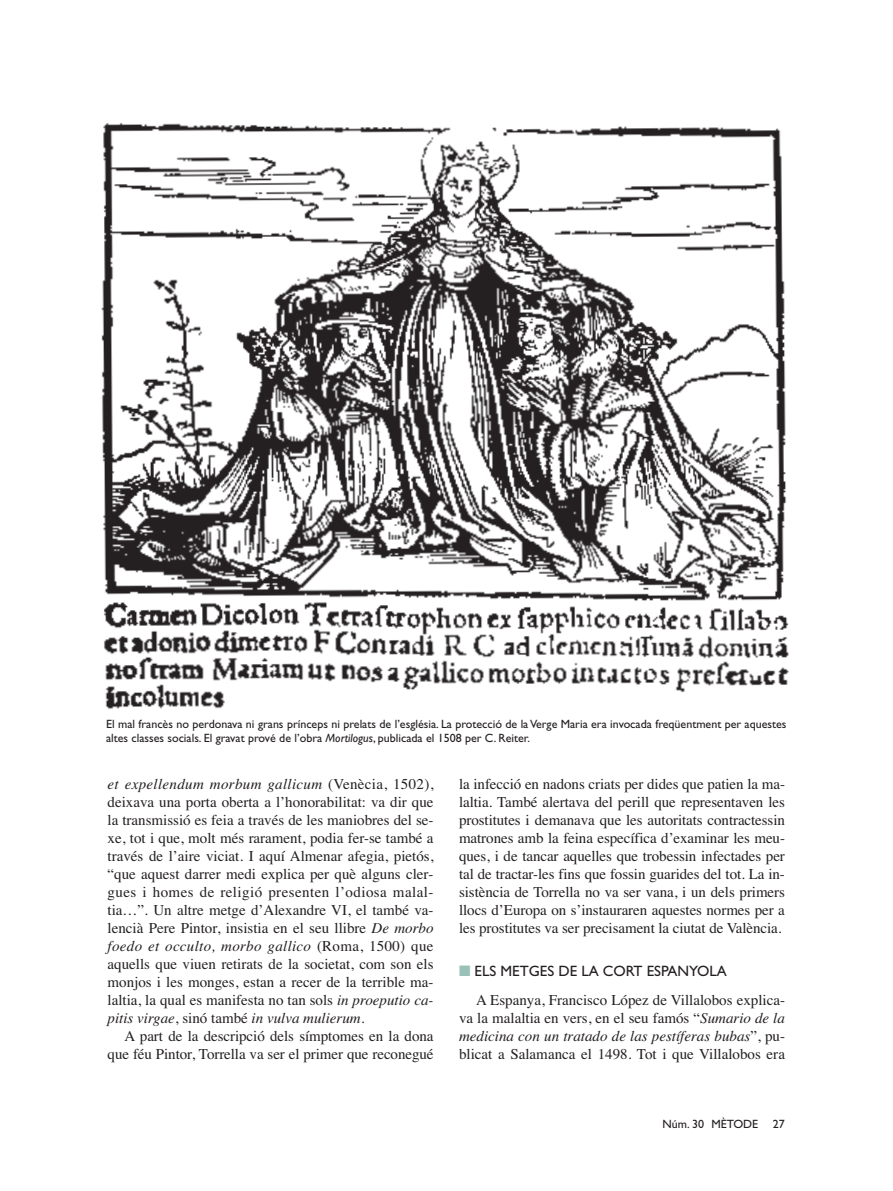
<style>
.page{position:relative;width:893px;height:1191px;background:#fff}
.page>*{position:absolute;margin:0;border:0;box-sizing:border-box;transform-origin:0 0}
.t1{font:15px/18px "Times";letter-spacing:-.005em;color:#231f20;text-align:justify}
.t2{font:15px "Gill Sans";color:#231f20}
.t3{font:12px/14.2px "Gill Sans";color:#231f20}
.s1{font-style:italic}
.s2{color:#99c1b9}
</style>
<div class="page">
<img style="left:101px;top:123px;width:688px;height:586px">
<p class="t3" style="left:106px;top:718px;width:682px">El mal francès no perdonava ni grans prínceps ni prelats de l’església. La protecció de la Verge Maria era invocada freqüentment per aquestes altes classes socials. El gravat prové de l’obra <span class="s1">Mortilogus</span>, publicada el 1508 per C. Reiter.</p>
<p class="t1" style="left:108px;top:776px;width:327px"><span class="s1">et expellendum morbum gallicum</span> (Venècia, 1502), deixava una porta oberta a l’honorabilitat: va dir que la transmissió es feia a través de les maniobres del se&shy;xe, tot i que, molt més rarament, podia fer-se també a través de l’aire viciat. I aquí Almenar afegia, pietós, “que aquest darrer medi explica per què alguns cler&shy;gues i homes de religió presenten l’odiosa malal&shy;tia…”. Un altre metge d’Alexandre VI, el també va&shy;lencià Pere Pintor, insistia en el seu llibre <span class="s1">De morbo foedo et occulto, morbo gallico</span> (Roma, 1500) que aquells que viuen retirats de la societat, com son els monjos i les monges, estan a recer de la terrible ma&shy;laltia, la qual es manifesta no tan sols <span class="s1">in proeputio ca&shy;pitis virgae</span>, sinó també <span class="s1">in vulva mulierum</span>.</p>
<p class="t1" style="left:108px;top:1028px;width:327px;text-align:right">A part de la descripció dels símptomes en la dona que féu Pintor, Torrella va ser el primer que reconegué</p>
<p class="t1" style="left:459px;top:776px;width:327px">la infecció en nadons criats per dides que patien la ma&shy;laltia. També alertava del perill que representaven les prostitutes i demanava que les autoritats contractessin matrones amb la feina específica d’examinar les meu&shy;ques, i de tancar aquelles que trobessin infectades per tal de tractar-les fins que fossin guarides del tot. La in&shy;sistència de Torrella no va ser vana, i un dels primers llocs d’Europa on s’instauraren aquestes normes per a les prostitutes va ser precisament la ciutat de València.</p>
<p class="t2" style="left:459px;top:966px;width:269px"><span class="s2">■</span> ELS METGES DE LA CORT ESPANYOLA</p>
<p class="t1" style="left:459px;top:992px;width:327px;text-indent:17px">A Espanya, Francisco López de Villalobos explica&shy;va la malaltia en vers, en el seu famós “<span class="s1">Sumario de la medicina con un tratado de las pestíferas bubas</span>”, pu&shy;blicat a Salamanca el 1498. Tot i que Villalobos era</p>
<p class="t3" style="left:662px;top:1118px;width:124px">Núm. 30 MÈTODE 27</p>
</div>
